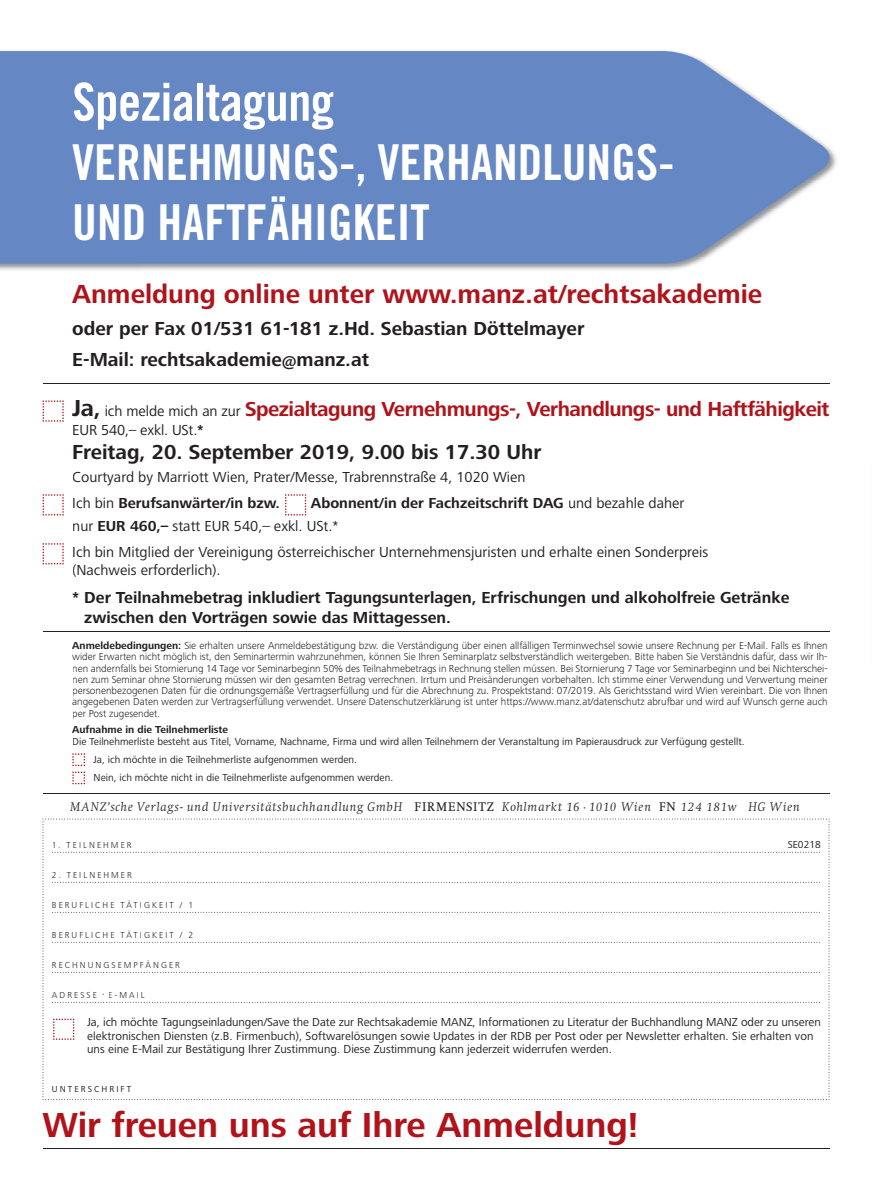
<style>
.page{position:relative;width:872px;height:1191px;background:#fff}
.page>*{position:absolute;margin:0;border:0;box-sizing:border-box;transform-origin:0 0}
.t1{font:52.5px "Trade Gothic Bold Cond Twenty";letter-spacing:-.01em;color:#fff}
.t2{font:49.5px/59.4px "Trade Gothic Bold Cond Twenty";color:#fff}
.t3{font:700 36px "Frutiger Next LT";color:#b0131a}
.t4{font:700 27px "Frutiger Next LT";color:#b0131a}
.t5{font:700 21px "Frutiger Next LT";letter-spacing:-.025em;color:#b0131a}
.t6{font:700 21px "Frutiger Next LT";color:#231f20}
.t7{font:700 19.5px/31.5px "Frutiger Next LT";color:#231f20}
.t8{font:700 16.5px/19.8px "Frutiger Next LT";color:#231f20}
.t9{font:15px/26.5px "Frutiger Next LT";color:#231f20}
.t10{font:italic 300 12.75px "Swift LT Pro";letter-spacing:.06em;color:#231f20}
.t11{font:12px/13.5px "Frutiger Next LT";color:#231f20}
.t12{font:300 10.5px/11.2px "Frutiger Next LT";letter-spacing:-.005em;color:#231f20;text-align:justify}
.t13{font:10.5px/18px "Frutiger Next LT";color:#231f20}
.t14{font:700 10.5px "Frutiger Next LT";color:#231f20}
.t15{font:300 9px "Frutiger Next LT";letter-spacing:.225em;color:#231f20}
.t16{font:9px "Frutiger Next LT";letter-spacing:.225em;color:#231f20}
.s1{font-size:24px;color:#231f20}
.s2{font-weight:400;font-size:15px;color:#231f20}
.s3{font-weight:700}
.s4{font-weight:400;font-style:normal}
.s5{font-size:12px}
</style>
<div class="page">
<svg style="left:0;top:51px;width:838px;height:213px;background:#7291c8"></svg>
<svg style="left:43px;top:400px;width:21px;height:22px"></svg>
<svg style="left:43px;top:494px;width:21px;height:21px"></svg>
<svg style="left:285px;top:494px;width:21px;height:21px"></svg>
<svg style="left:43px;top:543px;width:21px;height:21px"></svg>
<svg style="left:72px;top:753px;width:13px;height:31px"></svg>
<hr style="left:43px;top:383px;width:786px;height:1px;background:#231f20">
<hr style="left:43px;top:631px;width:786px;height:1px;background:#231f20">
<hr style="left:43px;top:793px;width:786px;height:1px;background:#231f20">
<svg style="left:43px;top:818px;width:786px;height:282px"></svg>
<hr style="left:43px;top:1148px;width:786px;height:1px;background:#231f20">
<h1 class="t1" style="left:72px;top:70px;width:263px">Spezialtagung</h1>
<h2 class="t2" style="left:72px;top:132px;width:604px">VERNEHMUNGS-, VERHANDLUNGS-<br>UND HAFTFÄHIGKEIT</h2>
<h3 class="t4" style="left:72px;top:279px;width:691px">Anmeldung online unter www.manz.at/rechtsakademie</h3>
<h3 class="t7" style="left:72px;top:312px;width:514px">oder per Fax 01/531 61-181 z.Hd. Sebastian Döttelmayer<br>E-Mail: rechtsakademie@manz.at</h3>
<h3 class="t5" style="left:72px;top:397px;width:758px"><span class="s1">Ja,</span> <span class="s2">ich melde mich an zur</span> Spezialtagung Vernehmungs-, Verhandlungs- und Haftfähigkeit</h3>
<h3 class="t9" style="left:72px;top:417px;width:133px">EUR 540,– exkl. USt.<span class="s3">*</span></h3>
<h3 class="t6" style="left:72px;top:440px;width:470px">Freitag, 20. September 2019, 9.00 bis 17.30 Uhr</h3>
<h3 class="t9" style="left:72px;top:463px;width:455px">Courtyard by Marriott Wien, Prater/Messe, Trabrennstraße 4, 1020 Wien<br>Ich bin <span class="s3">Berufsanwärter/in bzw.</span></h3>
<h3 class="t9" style="left:72px;top:492px;width:613px;line-height:22.2px;text-indent:239px"><span class="s3">Abonnent/in der Fachzeitschrift DAG</span> und bezahle daher nur <span class="s3">EUR 460,–</span> statt EUR 540,– exkl. USt.*</h3>
<h3 class="t9" style="left:72px;top:543px;width:637px;line-height:18px">Ich bin Mitglied der Vereinigung österreichischer Unternehmensjuristen und erhalte einen Sonderpreis (Nachweis erforderlich).</h3>
<h3 class="t8" style="left:84px;top:588px;width:706px;text-indent:-12px">* Der Teilnahmebetrag inkludiert Tagungsunterlagen, Erfrischungen und alkoholfreie Getränke zwischen den Vorträgen sowie das Mittagessen.</h3>
<p class="t12" style="left:72px;top:640px;width:757px"><span class="s3">Anmeldebedingungen:</span> Sie erhalten unsere Anmeldebestätigung bzw. die Verständigung über einen allfälligen Terminwechsel sowie unsere Rechnung per E-Mail. Falls es Ihnen wider Erwarten nicht möglich ist, den Seminartermin wahrzunehmen, können Sie Ihren Seminarplatz selbstverständlich weitergeben. Bitte haben Sie Verständnis dafür, dass wir Ih&shy;nen andernfalls bei Stornierung 14 Tage vor Seminarbeginn 50% des Teilnahmebetrags in Rechnung stellen müssen. Bei Stornierung 7 Tage vor Seminarbeginn und bei Nichterschei&shy;nen zum Seminar ohne Stornierung müssen wir den gesamten Betrag verrechnen. Irrtum und Preisänderungen vorbehalten. Ich stimme einer Verwendung und Verwertung meiner personenbezogenen Daten für die ordnungsgemäße Vertragserfüllung und für die Abrechnung zu. Prospektstand: 07/2019. Als Gerichtsstand wird Wien vereinbart. Die von Ihnen angegebenen Daten werden zur Vertragserfüllung verwendet. Unsere Datenschutzerklärung ist unter https://www.manz.at/datenschutz abrufbar und wird auf Wunsch gerne auch per Post zugesendet.</p>
<p class="t14" style="left:72px;top:723px;width:157px">Aufnahme in die Teilnehmerliste</p>
<p class="t13" style="left:94px;top:732px;width:652px;text-indent:-21px">Die Teilnehmerliste besteht aus Titel, Vorname, Nachname, Firma und wird allen Teilnehmern der Veranstaltung im Papierausdruck zur Verfügung gestellt.<br>Ja, ich möchte in die Teilnehmerliste aufgenommen werden.<br>Nein, ich möchte nicht in die Teilnehmerliste aufgenommen werden.</p>
<p class="t10" style="left:70px;top:799px;width:731px">MANZ’sche Verlags- und Universitätsbuchhandlung GmbH <span class="s4">FIRMENSITZ</span> Kohlmarkt 16 ∙ 1010 Wien <span class="s4">FN</span> 124 181w HG Wien</p>
<p class="t15" style="left:52px;top:839px;width:81px">1. TEILNEHMER</p>
<p class="t13" style="left:787px;top:835px;width:34px">SE0218</p>
<p class="t15" style="left:52px;top:869px;width:81px">2. TEILNEHMER</p>
<p class="t15" style="left:52px;top:899px;width:143px">BERUFLICHE TÄTIGKEIT / 1</p>
<p class="t15" style="left:52px;top:929px;width:143px">BERUFLICHE TÄTIGKEIT / 2</p>
<p class="t15" style="left:52px;top:959px;width:130px">RECHNUNGSEMPFÄNGER</p>
<p class="t15" style="left:52px;top:989px;width:94px">ADRESSE <span class="s5">·</span> E-MAIL</p>
<p class="t11" style="left:87px;top:1015px;width:735px">Ja, ich möchte Tagungseinladungen/Save the Date zur Rechtsakademie MANZ, Informationen zu Literatur der Buchhandlung MANZ oder zu unseren elektronischen Diensten (z.B. Firmenbuch), Softwarelösungen sowie Updates in der RDB per Post oder per Newsletter erhalten. Sie erhalten von uns eine E-Mail zur Bestätigung Ihrer Zustimmung. Diese Zustimmung kann jederzeit widerrufen werden.</p>
<p class="t16" style="left:52px;top:1084px;width:81px">UNTERSCHRIFT</p>
<h3 class="t3" style="left:43px;top:1104px;width:597px">Wir freuen uns auf Ihre Anmeldung!</h3>
</div>
